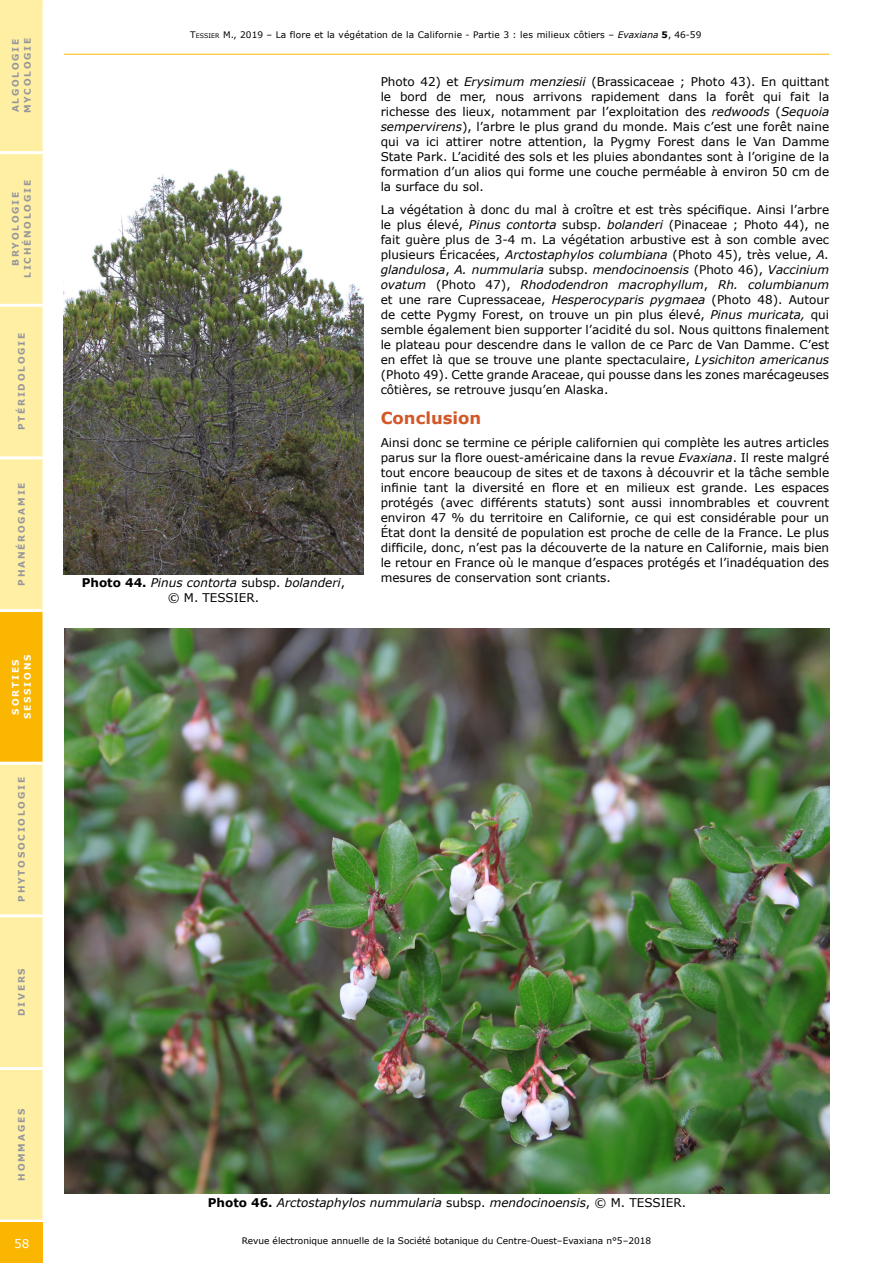
<style>
.page{position:relative;width:893px;height:1263px;background:#fff}
.page>*{position:absolute;margin:0;border:0;box-sizing:border-box;transform-origin:0 0}
.Titre_1{font:700 16.5px "Verdana";color:#d35727}
.t1{font:12px/15px "Verdana";color:#000;text-align:justify}
.Légende_photo{font:italic 12px/15px "Verdana";color:#000;text-align:center}
.t2{font:12px "Verdana";color:#fff}
.t3{font:700 9px/12px "Verdana";letter-spacing:.2em;color:#97969a;text-align:center}
.t4{font:9px "Verdana";letter-spacing:.02em;color:#000}
.t5{font:9px "Verdana";color:#000}
.t6{font:700 9px/12px "Verdana";letter-spacing:.2em;color:#fff;text-align:center}
.s1{font-style:inherit}
.s2{font-size:6.3px}
.s3{font-style:italic}
.s4{font-weight:700}
.s5{font-weight:700;font-style:normal}
.s6{font-style:normal}
</style>
<div class="page">
<div style="left:0;top:1px;width:43px;height:1218px;background:#ffefa3"></div>
<div style="left:0;top:612px;width:43px;height:150px;background:#fab600"></div>
<hr style="left:0;top:1067px;width:43px;height:3px;background:#fff">
<hr style="left:0;top:914px;width:43px;height:3px;background:#fff">
<hr style="left:0;top:762px;width:43px;height:3px;background:#fff">
<hr style="left:0;top:609px;width:43px;height:3px;background:#fff">
<hr style="left:0;top:456px;width:43px;height:3px;background:#fff">
<hr style="left:0;top:304px;width:43px;height:3px;background:#fff">
<hr style="left:0;top:151px;width:43px;height:3px;background:#fff">
<div style="left:0;top:1222px;width:43px;height:41px;background:#fab600"></div>
<hr style="left:0;top:0;width:43px;height:1px;background:#ffefa3">
<hr style="left:64px;top:54px;width:765px;height:1px;background:#fab600">
<img style="left:63px;top:168px;width:301px;height:406px">
<img style="left:64px;top:629px;width:766px;height:565px">
<p class="t3" style="left:9px;top:113px;width:77px;text-align:left;rotate:-90deg">ALGOLOGIE<br>MYCOLOGIE</p>
<p class="t3" style="left:9px;top:278px;width:99px;rotate:-90deg">BRYOLOGIE<br>LICHÉNOLOGIE</p>
<p class="t3" style="left:15px;top:430px;width:99px;rotate:-90deg">PTÉRIDOLOGIE</p>
<p class="t3" style="left:15px;top:586px;width:105px;rotate:-90deg">PHANÉROGAMIE</p>
<p class="t6" style="left:9px;top:719px;width:66px;rotate:-90deg">SORTIES<br>SESSIONS</p>
<p class="t3" style="left:15px;top:902px;width:126px;rotate:-90deg">PHYTOSOCIOLOGIE</p>
<p class="t3" style="left:15px;top:1016px;width:49px;rotate:-90deg">DIVERS</p>
<p class="t3" style="left:15px;top:1180px;width:73px;rotate:-90deg">HOMMAGES</p>
<p class="t2" style="left:14px;top:1235px;width:17px">58</p>
<p class="t4" style="left:190px;top:29px;width:513px"><span class="s1">T</span><span class="s2">ESSIER</span> <span class="s1">M.</span>, 2019 – La flore et la végétation de la Californie - Partie 3 : les milieux côtiers – <span class="s3">Evaxiana</span> <span class="s4">5</span>, 46-59</p>
<p class="Légende_photo" style="left:82px;top:575px;width:265px"><span class="s5">Photo 44.</span> Pinus contorta <span class="s6">subsp.</span> bolanderi<span class="s6">, © M. TESSIER.</span></p>
<p class="t1" style="left:381px;top:74px;width:450px">Photo 42) et <span class="s3">Erysimum menziesii</span> (Brassicaceae ; Photo 43). En quittant le bord de mer, nous arrivons rapidement dans la forêt qui fait la richesse des lieux, notamment par l’exploitation des <span class="s3">redwoods</span> (<span class="s3">Sequoia sempervirens</span>), l’arbre le plus grand du monde. Mais c’est une forêt naine qui va ici attirer notre attention, la Pygmy Forest dans le Van Damme State Park. L’acidité des sols et les pluies abondantes sont à l’origine de la formation d’un alios qui forme une couche perméable à environ 50 cm de la surface du sol.</p>
<p class="t1" style="left:381px;top:202px;width:450px">La végétation à donc du mal à croître et est très spécifique. Ainsi l’arbre le plus élevé, <span class="s3">Pinus contorta</span> subsp. <span class="s3">bolanderi</span> (Pinaceae ; Photo 44), ne fait guère plus de 3-4 m. La végétation arbustive est à son comble avec plusieurs Éricacées, <span class="s3">Arctostaphylos columbiana</span> (Photo 45), très velue, <span class="s3">A. glandulosa</span>, <span class="s3">A. nummularia</span> subsp. <span class="s3">mendocinoensis</span> (Photo 46), <span class="s3">Vaccinium ovatum</span> (Photo 47), <span class="s3">Rhododendron macrophyllum</span>, <span class="s3">Rh. columbianum </span>et une rare Cupressaceae, <span class="s3">Hesperocyparis pygmaea</span> (Photo 48). Autour de cette Pygmy Forest, on trouve un pin plus élevé, <span class="s3">Pinus muricata,</span> qui semble également bien supporter l’acidité du sol. Nous quittons finalement le plateau pour descendre dans le vallon de ce Parc de Van Damme. C’est en effet là que se trouve une plante spectaculaire, <span class="s3">Lysichiton americanus </span>(Photo 49). Cette grande Araceae, qui pousse dans les zones marécageuses côtières, se retrouve jusqu’en Alaska.</p>
<p class="Titre_1" style="left:381px;top:406px;width:102px">Conclusion</p>
<p class="t1" style="left:381px;top:435px;width:450px">Ainsi donc se termine ce périple californien qui complète les autres articles parus sur la flore ouest-américaine dans la revue <span class="s3">Evaxiana</span>. Il reste malgré tout encore beaucoup de sites et de taxons à découvrir et la tâche semble infinie tant la diversité en flore et en milieux est grande. Les espaces protégés (avec différents statuts) sont aussi innombrables et couvrent environ 47 % du territoire en Californie, ce qui est considérable pour un État dont la densité de population est proche de celle de la France. Le plus difficile, donc, n’est pas la découverte de la nature en Californie, mais bien le retour en France où le manque d’espaces protégés et l’inadéquation des mesures de conservation sont criants.</p>
<p class="Légende_photo" style="left:208px;top:1195px;width:480px"><span class="s5">Photo 46.</span> Arctostaphylos nummularia <span class="s6">subsp.</span> mendocinoensis<span class="s6">, © M. TESSIER.</span></p>
<p class="t5" style="left:242px;top:1235px;width:411px">Revue électronique annuelle de la Société botanique du Centre-Ouest–Evaxiana n°5–2018</p>
</div>
